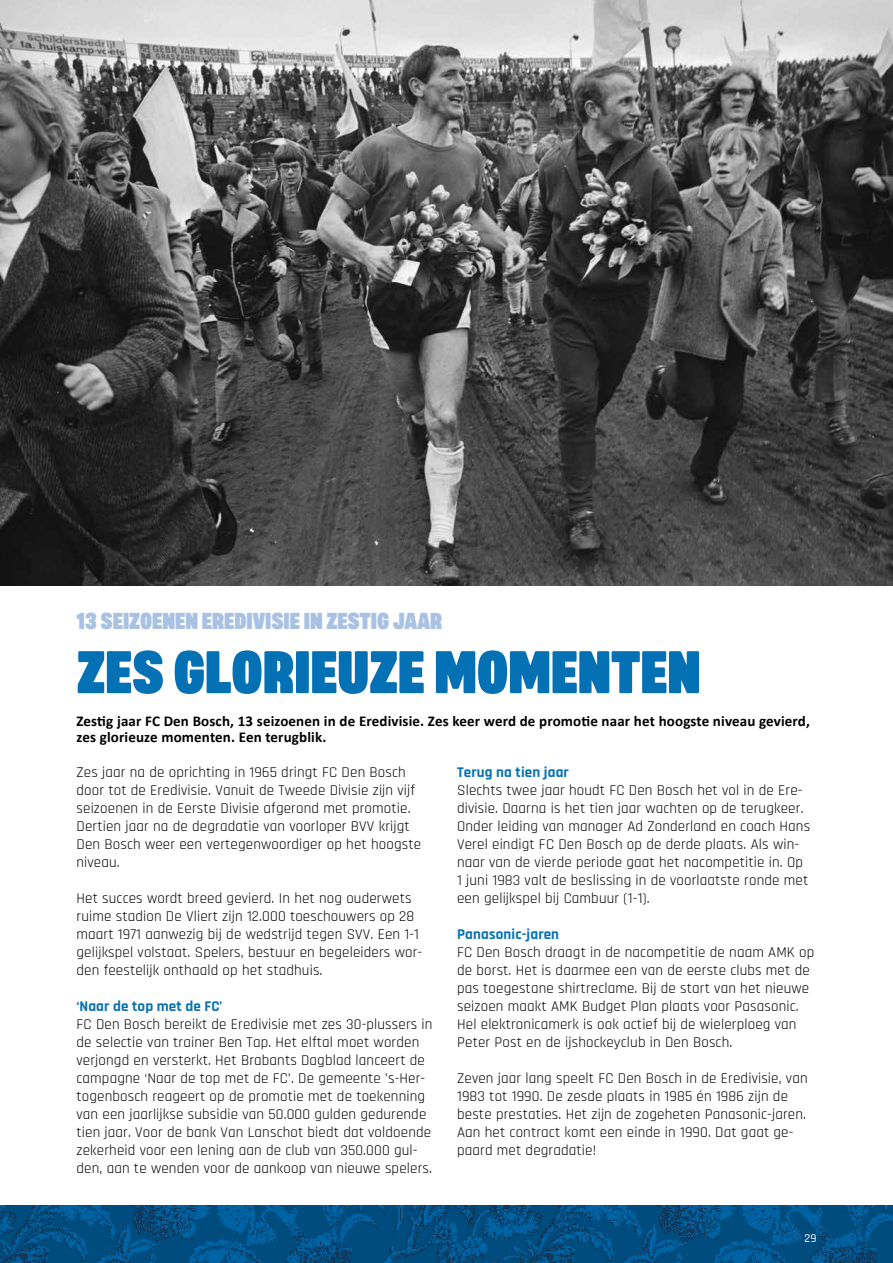
<style>
.page{position:relative;width:893px;height:1263px;background:#fff}
.page>*{position:absolute;margin:0;border:0;box-sizing:border-box;transform-origin:0 0}
.t1{font:60px "Mello Cd Super";color:#0571b5}
.t2{font:22.95px "Mello Cd Super";color:#a9c2e3}
.t3{font:15px/18px "Rajdhani";letter-spacing:.01em;color:#000}
.t4{font:700 15px/16.5px "Calibri";letter-spacing:.01em;color:#000}
.t5{font:700 15px "Rajdhani";letter-spacing:.01em;color:#0571b5}
.t6{font:500 12px "Rajdhani";color:#fff}
</style>
<div class="page">
<img style="left:0;top:0;width:893px;height:586px">
<img style="left:0;top:1205px;width:893px;height:58px">
<h2 class="t2" style="left:77px;top:608px;width:367px">13 SEIZOENEN EREDIVISIE IN ZESTIG JAAR</h2>
<h1 class="t1" style="left:77px;top:639px;width:625px">ZES GLORIEUZE MOMENTEN</h1>
<p class="t4" style="left:77px;top:712px;width:735px">Zestig jaar FC Den Bosch, 13 seizoenen in de Eredivisie. Zes keer werd de promotie naar het hoogste niveau gevierd, zes glorieuze momenten. Een terugblik.</p>
<p class="t3" style="left:77px;top:764px;width:346px">Zes jaar na de oprichting in 1965 dringt FC Den Bosch door tot de Eredivisie. Vanuit de Tweede Divisie zijn vijf seizoenen in de Eerste Divisie afgerond met promotie.<br>Dertien jaar na de degradatie van voorloper BVV krijgt Den Bosch weer een vertegenwoordiger op het hoogste niveau.</p>
<p class="t3" style="left:77px;top:890px;width:347px">Het succes wordt breed gevierd. In het nog ouderwets ruime stadion De Vliert zijn 12.000 toeschouwers op 28 maart 1971 aanwezig bij de wedstrijd tegen SVV. Een 1-1 gelijkspel volstaat. Spelers, bestuur en begeleiders wor&shy;den feestelijk onthaald op het stadhuis.</p>
<p class="t5" style="left:77px;top:997px;width:147px">‘Naar de top met de FC’</p>
<p class="t3" style="left:77px;top:1016px;width:357px">FC Den Bosch bereikt de Eredivisie met zes 30-plussers in de selectie van trainer Ben Tap. Het elftal moet worden verjongd en versterkt. Het Brabants Dagblad lanceert de campagne ‘Naar de top met de FC’. De gemeente ’s-Her&shy;togenbosch reageert op de promotie met de toekenning van een jaarlijkse subsidie van 50.000 gulden gedurende tien jaar. Voor de bank Van Lanschot biedt dat voldoende zekerheid voor een lening aan de club van 350.000 gul&shy;den, aan te wenden voor de aankoop van nieuwe spelers.</p>
<p class="t5" style="left:457px;top:763px;width:113px">Terug na tien jaar</p>
<p class="t3" style="left:457px;top:782px;width:355px">Slechts twee jaar houdt FC Den Bosch het vol in de Ere&shy;divisie. Daarna is het tien jaar wachten op de terugkeer.<br>Onder leiding van manager Ad Zonderland en coach Hans Verel eindigt FC Den Bosch op de derde plaats. Als win&shy;naar van de vierde periode gaat het nacompetitie in. Op 1 juni 1983 valt de beslissing in de voorlaatste ronde met een gelijkspel bij Cambuur (1-1).</p>
<p class="t5" style="left:457px;top:925px;width:104px">Panasonic-jaren</p>
<p class="t3" style="left:457px;top:944px;width:359px">FC Den Bosch draagt in de nacompetitie de naam AMK op de borst. Het is daarmee een van de eerste clubs met de pas toegestane shirtreclame. Bij de start van het nieuwe seizoen maakt AMK Budget Plan plaats voor Pasasonic.<br>Hel elektronicamerk is ook actief bij de wielerploeg van Peter Post en de ijshockeyclub in Den Bosch.</p>
<p class="t3" style="left:457px;top:1070px;width:352px">Zeven jaar lang speelt FC Den Bosch in de Eredivisie, van 1983 tot 1990. De zesde plaats in 1985 én 1986 zijn de beste prestaties. Het zijn de zogeheten Panasonic-jaren.<br>Aan het contract komt een einde in 1990. Dat gaat ge&shy;paard met degradatie!</p>
<p class="t6" style="left:804px;top:1231px;width:14px">29</p>
</div>
